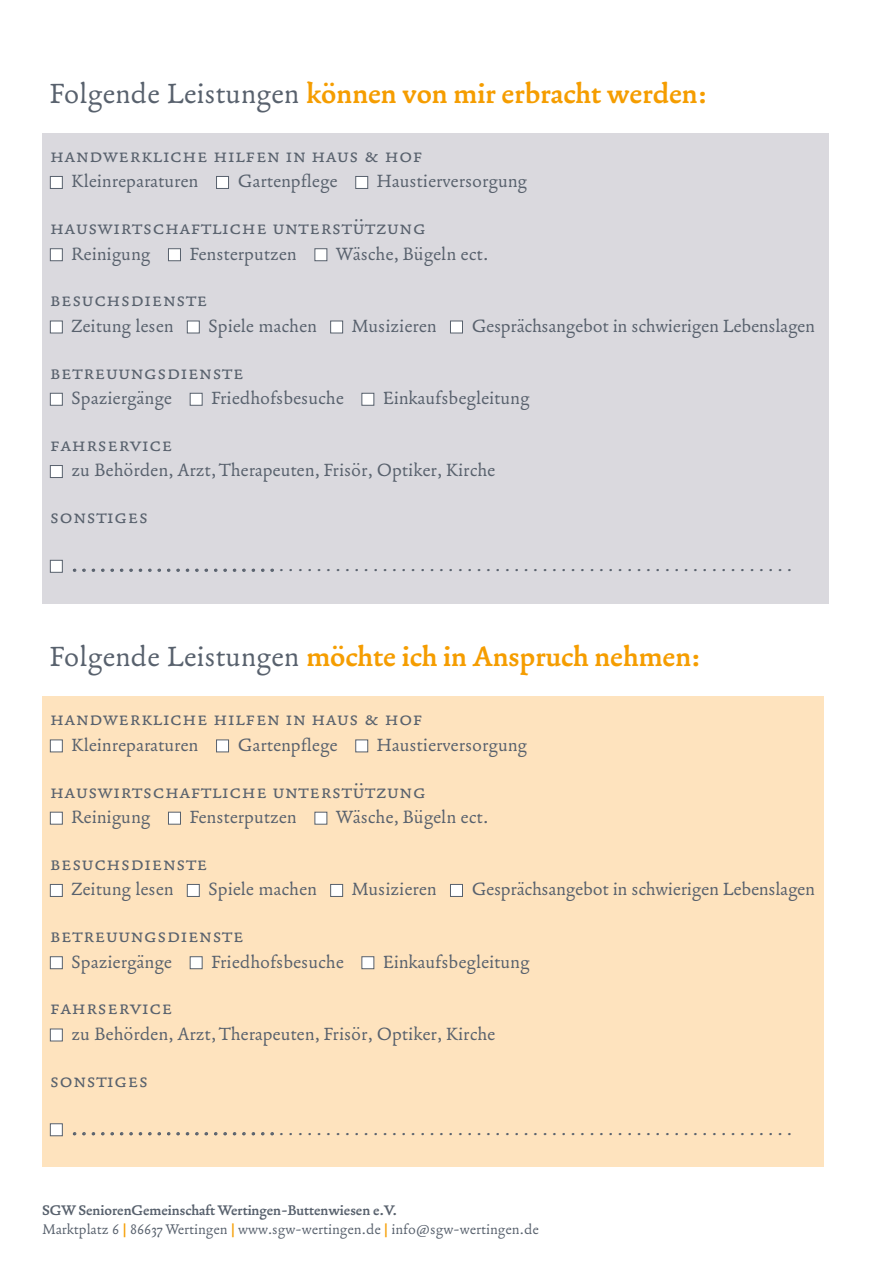
<style>
.page{position:relative;width:893px;height:1263px;background:#fff}
.page>*{position:absolute;margin:0;border:0;box-sizing:border-box;transform-origin:0 0}
.t1{font:700 33px "Fabiol";color:#f59d00}
.t2{font:24px "Fabiol SC";color:#58616d}
.t3{font:21px "Fabiol";color:#58616d}
.t4{font:16.5px/19.5px "Fabiol";color:#58616d}
.s1{font-weight:400;color:#58616d}
.s2{font-weight:700}
.s3{font-weight:700;color:#f59d00}
</style>
<div class="page">
<div style="left:43px;top:133px;width:786px;height:471px;background:#dad9de"></div>
<div style="left:50px;top:176px;width:13px;height:13px;background:#fff;border:1px solid #58616d"></div>
<div style="left:216px;top:176px;width:13px;height:13px;background:#fff;border:1px solid #58616d"></div>
<div style="left:355px;top:176px;width:13px;height:13px;background:#fff;border:1px solid #58616d"></div>
<div style="left:50px;top:248px;width:13px;height:13px;background:#fff;border:1px solid #58616d"></div>
<div style="left:168px;top:248px;width:13px;height:13px;background:#fff;border:1px solid #58616d"></div>
<div style="left:314px;top:248px;width:13px;height:13px;background:#fff;border:1px solid #58616d"></div>
<div style="left:50px;top:321px;width:13px;height:12px;background:#fff;border:1px solid #58616d"></div>
<div style="left:187px;top:321px;width:13px;height:12px;background:#fff;border:1px solid #58616d"></div>
<div style="left:330px;top:321px;width:13px;height:12px;background:#fff;border:1px solid #58616d"></div>
<div style="left:450px;top:321px;width:13px;height:12px;background:#fff;border:1px solid #58616d"></div>
<div style="left:50px;top:393px;width:13px;height:13px;background:#fff;border:1px solid #58616d"></div>
<div style="left:190px;top:393px;width:13px;height:13px;background:#fff;border:1px solid #58616d"></div>
<div style="left:361px;top:393px;width:13px;height:13px;background:#fff;border:1px solid #58616d"></div>
<div style="left:50px;top:465px;width:13px;height:13px;background:#fff;border:1px solid #58616d"></div>
<div style="left:50px;top:560px;width:13px;height:13px;background:#fff;border:1px solid #58616d"></div>
<div style="left:43px;top:696px;width:780px;height:471px;background:#fee3be"></div>
<div style="left:50px;top:739px;width:13px;height:13px;background:#fff;border:1px solid #58616d"></div>
<div style="left:216px;top:739px;width:13px;height:13px;background:#fff;border:1px solid #58616d"></div>
<div style="left:355px;top:739px;width:13px;height:13px;background:#fff;border:1px solid #58616d"></div>
<div style="left:50px;top:812px;width:13px;height:12px;background:#fff;border:1px solid #58616d"></div>
<div style="left:168px;top:812px;width:13px;height:12px;background:#fff;border:1px solid #58616d"></div>
<div style="left:314px;top:812px;width:13px;height:12px;background:#fff;border:1px solid #58616d"></div>
<div style="left:50px;top:884px;width:13px;height:13px;background:#fff;border:1px solid #58616d"></div>
<div style="left:187px;top:884px;width:13px;height:13px;background:#fff;border:1px solid #58616d"></div>
<div style="left:330px;top:884px;width:13px;height:13px;background:#fff;border:1px solid #58616d"></div>
<div style="left:450px;top:884px;width:13px;height:13px;background:#fff;border:1px solid #58616d"></div>
<div style="left:50px;top:956px;width:13px;height:13px;background:#fff;border:1px solid #58616d"></div>
<div style="left:190px;top:956px;width:13px;height:13px;background:#fff;border:1px solid #58616d"></div>
<div style="left:361px;top:956px;width:13px;height:13px;background:#fff;border:1px solid #58616d"></div>
<div style="left:50px;top:1028px;width:13px;height:13px;background:#fff;border:1px solid #58616d"></div>
<div style="left:50px;top:1123px;width:13px;height:13px;background:#fff;border:1px solid #58616d"></div>
<h1 class="t1" style="left:50px;top:76px;width:658px"><span class="s1">Folgende Leistungen</span> können von mir erbracht werden:</h1>
<p class="t2" style="left:50px;top:142px;width:375px">handwerkliche hilfen in haus &amp; hof</p>
<p class="t3" style="left:72px;top:170px;width:128px">Kleinreparaturen</p>
<p class="t3" style="left:238px;top:170px;width:101px">Gartenpflege</p>
<p class="t3" style="left:377px;top:170px;width:152px">Haustierversorgung</p>
<p class="t2" style="left:50px;top:215px;width:378px">hauswirtschaftliche unterstützung</p>
<p class="t3" style="left:72px;top:243px;width:80px">Reinigung</p>
<p class="t3" style="left:190px;top:243px;width:109px">Fensterputzen</p>
<p class="t3" style="left:336px;top:243px;width:154px">Wäsche, Bügeln ect.</p>
<p class="t2" style="left:50px;top:287px;width:159px">besuchsdienste</p>
<p class="t3" style="left:72px;top:315px;width:104px">Zeitung lesen</p>
<p class="t3" style="left:209px;top:315px;width:110px">Spiele machen</p>
<p class="t3" style="left:352px;top:315px;width:86px">Musizieren</p>
<p class="t3" style="left:472px;top:315px;width:345px">Gesprächsangebot in schwierigen Lebenslagen</p>
<p class="t2" style="left:50px;top:359px;width:196px">betreuungsdienste</p>
<p class="t3" style="left:72px;top:387px;width:102px">Spaziergänge</p>
<p class="t3" style="left:211px;top:387px;width:134px">Friedhofsbesuche</p>
<p class="t3" style="left:383px;top:387px;width:148px">Einkaufsbegleitung</p>
<p class="t2" style="left:50px;top:431px;width:124px">fahrservice</p>
<p class="t3" style="left:72px;top:459px;width:425px">zu Behörden, Arzt, Therapeuten, Frisör, Optiker, Kirche</p>
<p class="t2" style="left:50px;top:504px;width:100px">sonstiges</p>
<p class="t3" style="left:72px;top:554px;width:722px">. . . . . . . . . . . . . . . . . . . . . . . . . . . . . . . . . . . . . . . . . . . . . . . . . . . . . . . . . . . . . . . . . . . . . . . . . . . . .</p>
<h1 class="t1" style="left:50px;top:639px;width:652px"><span class="s1">Folgende Leistungen</span> möchte ich in Anspruch nehmen:</h1>
<p class="t2" style="left:50px;top:706px;width:375px">handwerkliche hilfen in haus &amp; hof</p>
<p class="t3" style="left:72px;top:734px;width:128px">Kleinreparaturen</p>
<p class="t3" style="left:238px;top:734px;width:101px">Gartenpflege</p>
<p class="t3" style="left:377px;top:734px;width:152px">Haustierversorgung</p>
<p class="t2" style="left:50px;top:778px;width:378px">hauswirtschaftliche unterstützung</p>
<p class="t3" style="left:72px;top:806px;width:80px">Reinigung</p>
<p class="t3" style="left:190px;top:806px;width:109px">Fensterputzen</p>
<p class="t3" style="left:336px;top:806px;width:154px">Wäsche, Bügeln ect.</p>
<p class="t2" style="left:50px;top:850px;width:159px">besuchsdienste</p>
<p class="t3" style="left:72px;top:878px;width:104px">Zeitung lesen</p>
<p class="t3" style="left:209px;top:878px;width:110px">Spiele machen</p>
<p class="t3" style="left:352px;top:878px;width:86px">Musizieren</p>
<p class="t3" style="left:472px;top:878px;width:345px">Gesprächsangebot in schwierigen Lebenslagen</p>
<p class="t2" style="left:50px;top:923px;width:196px">betreuungsdienste</p>
<p class="t3" style="left:72px;top:951px;width:102px">Spaziergänge</p>
<p class="t3" style="left:211px;top:951px;width:134px">Friedhofsbesuche</p>
<p class="t3" style="left:383px;top:951px;width:148px">Einkaufsbegleitung</p>
<p class="t2" style="left:50px;top:995px;width:124px">fahrservice</p>
<p class="t3" style="left:72px;top:1023px;width:425px">zu Behörden, Arzt, Therapeuten, Frisör, Optiker, Kirche</p>
<p class="t2" style="left:50px;top:1067px;width:100px">sonstiges</p>
<p class="t3" style="left:72px;top:1118px;width:722px">. . . . . . . . . . . . . . . . . . . . . . . . . . . . . . . . . . . . . . . . . . . . . . . . . . . . . . . . . . . . . . . . . . . . . . . . . . . . .</p>
<p class="t4" style="left:43px;top:1201px;width:498px"><span class="s2">SGW SeniorenGemeinschaft Wertingen-Buttenwiesen e.V.<br></span>Marktplatz 6 <span class="s3">|</span> 86637 Wertingen <span class="s3">|</span> www.sgw-wertingen.de <span class="s3">|</span> info@sgw-wertingen.de</p>
</div>
